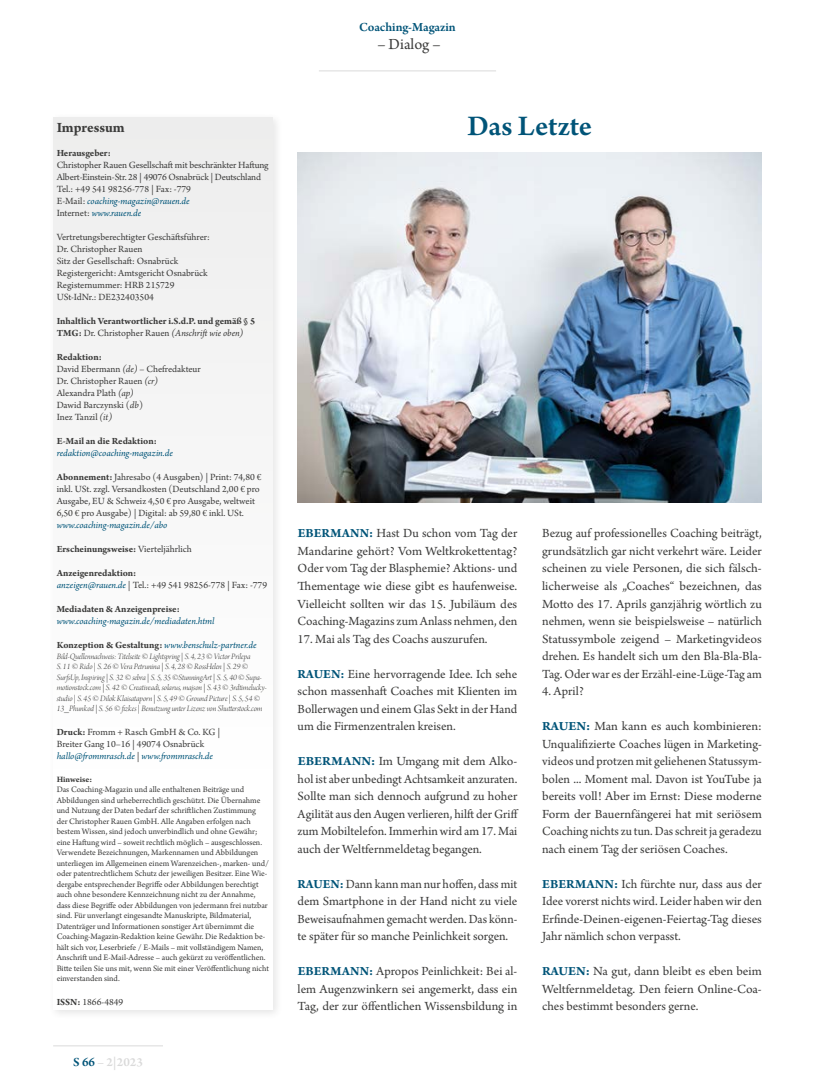
<style>
.page{position:relative;width:815px;height:1081px;background:#fff}
.page>*{position:absolute;margin:0;border:0;box-sizing:border-box;transform-origin:0 0}
.t1{font:600 30px "Arno Pro";color:#005478}
.t2{font:16.25px "Arno Pro";color:#3c3c3b}
.t3{font:700 15px "Arno Pro";letter-spacing:-.005em;color:#3c3c3b}
.t4{font:13.12px/17.5px "Arno Pro";color:#3c3c3b;text-align:justify}
.t5{font:600 13.12px "Arno Pro";letter-spacing:-.005em;color:#005478}
.t6{font:600 13.12px "Arno Pro";color:#dadada}
.t7{font:10px/12px "Arno Pro";letter-spacing:-.005em;color:#3c3c3b}
.t8{font:700 10px/12px "Arno Pro";letter-spacing:-.005em;color:#3c3c3b}
.t9{font:italic 10px "Arno Pro";letter-spacing:-.005em;color:#005478}
.t10{font:8.75px/10.5px "Arno Pro";color:#3c3c3b}
.t11{font:8.75px/10.5px "Arno Pro Light Italic Display";letter-spacing:-.01em;color:#3c3c3b}
.t12{font:700 8.75px "Arno Pro";letter-spacing:-.005em;color:#3c3c3b}
.s1{font-style:italic;color:#005478}
.s2{font-weight:400}
.s3{font-weight:400;font-style:italic}
.s4{font-weight:700}
.s5{font-style:italic}
.s6{font-weight:700;font-style:normal;color:#3c3c3b}
.s7{color:#005478}
.s8{font-weight:700;color:#005478}
</style>
<div class="page">
<div style="left:48px;top:112px;width:235px;height:908px;background:#000;opacity:.1"></div>
<div style="left:53px;top:117px;width:220px;height:893px;background:#f9f9f9"></div>
<img style="left:298px;top:152px;width:464px;height:350px">
<hr style="left:319px;top:71px;width:177px;height:1px;background:#dadada">
<hr style="left:53px;top:1045px;width:110px;height:1px;background:#dadada">
<p class="t3" style="left:57px;top:119px;width:70px">Impressum</p>
<p class="t8" style="left:57px;top:147px;width:56px">Herausgeber:</p>
<p class="t7" style="left:57px;top:159px;width:213px">Christopher Rauen Gesellschaft mit beschränkter Haftung Albert-Einstein-Str. 28 | 49076 Osnabrück | Deutschland Tel.: +49 541 98256-778 | Fax: -779<br>E-Mail: <span class="s1">coaching-magazin@rauen.de<br></span>Internet: <span class="s1">www.rauen.de</span></p>
<p class="t7" style="left:57px;top:231px;width:155px">Vertretungsberechtigter Geschäftsführer:<br>Dr. Christopher Rauen<br>Sitz der Gesellschaft: Osnabrück Registergericht: Amtsgericht Osnabrück Registernummer: HRB 215729<br>USt-IdNr.: DE232403504</p>
<p class="t8" style="left:57px;top:315px;width:200px">Inhaltlich Verantwortlicher i.S.d.P. und gemäß § 5<br>TMG: <span class="s2">Dr. Christopher Rauen</span> <span class="s3">(Anschrift wie oben)</span></p>
<p class="t7" style="left:57px;top:351px;width:146px"><span class="s4">Redaktion:<br></span>David Ebermann <span class="s5">(de)</span> – Chefredakteur<br>Dr. Christopher Rauen <span class="s5">(cr)<br></span>Alexandra Plath <span class="s5">(ap)<br></span>Dawid Barczynski (<span class="s5">db</span>)<br>Inez Tanzil <span class="s5">(it)</span></p>
<p class="t8" style="left:57px;top:435px;width:102px">E-Mail an die Redaktion:</p>
<p class="t9" style="left:57px;top:447px;width:118px">redaktion@coaching-magazin.de</p>
<p class="t7" style="left:57px;top:471px;width:206px"><span class="s4">Abonnement:</span> Jahresabo (4 Ausgaben) | Print: 74,80 € inkl. USt. zzgl. Versandkosten (Deutschland 2,00 € pro Ausgabe, EU &amp; Schweiz 4,50 € pro Ausgabe, weltweit 6,50 € pro Ausgabe) | Digital: ab 59,80 € inkl. USt.</p>
<p class="t9" style="left:57px;top:519px;width:112px">www.coaching-magazin.de/abo</p>
<p class="t8" style="left:57px;top:543px;width:137px">Erscheinungsweise: <span class="s2">Vierteljährlich</span></p>
<p class="t7" style="left:57px;top:567px;width:212px"><span class="s4">Anzeigenredaktion:<br></span><span class="s1">anzeigen@rauen.de</span> | Tel.: +49 541 98256-778 | Fax: -779</p>
<p class="t8" style="left:57px;top:603px;width:125px">Mediadaten &amp; Anzeigenpreise:</p>
<p class="t9" style="left:57px;top:615px;width:159px">www.coaching-magazin.de/mediadaten.html</p>
<p class="t9" style="left:57px;top:639px;width:201px"><span class="s6">Konzeption &amp; Gestaltung:</span> www.benschulz-partner.de</p>
<p class="t11" style="left:57px;top:651px;width:211px">Bild-Quellennachweis: Titelseite © Lightspring | S. 4, 23 © Victor Prilepa<br>S. 11 © Rido | S. 26 © Vera Petrunina | S. 4, 28 © RossHelen | S. 29 © SurfsUp, Inspiring | S. 32 © sebra | S. 5, 35 ©StunningArt | S. 5, 40 © Supa&shy;motionstock.com | S. 42 © Creativeadi, solarus, majson | S. 43 © 3rdtimelucky&shy;studio | S. 45 © Dilok Klaisataporn | S. 5, 49 © Ground Picture | S. 5, 54 © 13_Phunkod | S. 56 © fizkes | Benutzung unter Lizenz von Shutterstock.com</p>
<p class="t7" style="left:57px;top:726px;width:165px"><span class="s4">Druck:</span> Fromm + Rasch GmbH &amp; Co. KG |<br>Breiter Gang 10–16 | 49074 Osnabrück <span class="s1">hallo@frommrasch.de</span> | <span class="s1">www.frommrasch.de</span></p>
<p class="t12" style="left:57px;top:774px;width:37px">Hinweise:</p>
<p class="t10" style="left:57px;top:785px;width:214px">Das Coaching-Magazin und alle enthaltenen Beiträge und Abbildungen sind urheberrechtlich geschützt. Die Übernahme und Nutzung der Daten bedarf der schriftlichen Zustimmung<br>der Christopher Rauen GmbH. Alle Angaben erfolgen nach bestem Wissen, sind jedoch unverbindlich und ohne Gewähr; eine Haftung wird – soweit rechtlich möglich – ausgeschlossen.<br>Verwendete Bezeichnungen, Markennamen und Abbildungen unterliegen im Allgemeinen einem Warenzeichen-, marken- und/ oder patentrechtlichem Schutz der jeweiligen Besitzer. Eine Wie&shy;dergabe entsprechender Begriffe oder Abbildungen berechtigt auch ohne besondere Kennzeichnung nicht zu der Annahme, dass diese Begriffe oder Abbildungen von jedermann frei nutzbar sind. Für unverlangt eingesandte Manuskripte, Bildmaterial, Datenträger und Informationen sonstiger Art übernimmt die Coaching-Magazin-Redaktion keine Gewähr. Die Redaktion be&shy;hält sich vor, Leserbriefe / E-Mails – mit vollständigem Namen, Anschrift und E-Mail-Adresse – auch gekürzt zu veröffentlichen.<br>Bitte teilen Sie uns mit, wenn Sie mit einer Veröffentlichung nicht einverstanden sind.</p>
<p class="t7" style="left:57px;top:996px;width:68px"><span class="s4">ISSN:</span> 1866-4849</p>
<p class="t6" style="left:73px;top:1054px;width:71px"><span class="s7">S 66</span> – 2|2023</p>
<p class="t5" style="left:359px;top:20px;width:98px">Coaching-Magazin</p>
<p class="t2" style="left:377px;top:34px;width:65px">– Dialog –</p>
<h1 class="t1" style="left:467px;top:109px;width:126px">Das Letzte</h1>
<p class="t4" style="left:298px;top:525px;width:221px"><span class="s8">EBERMANN:</span> Hast Du schon vom Tag der Mandarine gehört? Vom Weltkrokettentag?<br>Oder vom Tag der Blasphemie? Aktions- und Thementage wie diese gibt es haufenweise.<br>Vielleicht sollten wir das 15. Jubiläum des Coaching-Magazins zum Anlass nehmen, den</p>
<p class="t4" style="left:298px;top:630px;width:191px">17. Mai als Tag des Coachs auszurufen.</p>
<p class="t4" style="left:298px;top:665px;width:221px"><span class="s8">RAUEN:</span> Eine hervorragende Idee. Ich sehe schon massenhaft Coaches mit Klienten im Bollerwagen und einem Glas Sekt in der Hand um die Firmenzentralen kreisen.</p>
<p class="t4" style="left:298px;top:753px;width:222px"><span class="s8">EBERMANN:</span> Im Umgang mit dem Alko&shy;hol ist aber unbedingt Achtsamkeit anzuraten.<br>Sollte man sich dennoch aufgrund zu hoher Agilität aus den Augen verlieren, hilft der Griff zum Mobiltelefon. Immerhin wird am 17. Mai auch der Weltfernmeldetag begangen.</p>
<p class="t4" style="left:298px;top:875px;width:221px"><span class="s8">RAUEN:</span> Dann kann man nur hoffen, dass mit dem Smartphone in der Hand nicht zu viele Beweisaufnahmen gemacht werden. Das könn&shy;te später für so manche Peinlichkeit sorgen.</p>
<p class="t4" style="left:298px;top:963px;width:221px"><span class="s8">EBERMANN:</span> Apropos Peinlichkeit: Bei al&shy;lem Augenzwinkern sei angemerkt, dass ein Tag, der zur öffentlichen Wissensbildung in</p>
<p class="t4" style="left:542px;top:525px;width:221px">Bezug auf professionelles Coaching beiträgt, grundsätzlich gar nicht verkehrt wäre. Leider scheinen zu viele Personen, die sich fälsch&shy;licherweise als „Coaches“ bezeichnen, das Motto des 17. Aprils ganzjährig wörtlich zu nehmen, wenn sie beispielsweise – natürlich Statussymbole zeigend – Marketingvideos drehen. Es handelt sich um den Bla-Bla-Bla-Tag. Oder war es der Erzähl-eine-Lüge-Tag am</p>
<p class="t4" style="left:542px;top:683px;width:43px">4. April?</p>
<p class="t4" style="left:542px;top:718px;width:221px"><span class="s8">RAUEN:</span> Man kann es auch kombinieren:<br>Unqualifizierte Coaches lügen in Marketing&shy;videos und protzen mit geliehenen Statussym&shy;bolen ... Moment mal. Davon ist YouTube ja bereits voll! Aber im Ernst: Diese moderne Form der Bauernfängerei hat mit seriösem Coaching nichts zu tun. Das schreit ja geradezu nach einem Tag der seriösen Coaches.</p>
<p class="t4" style="left:542px;top:875px;width:221px"><span class="s8">EBERMANN:</span> Ich fürchte nur, dass aus der Idee vorerst nichts wird. Leider haben wir den Erfinde-Deinen-eigenen-Feiertag-Tag dieses Jahr nämlich schon verpasst.</p>
<p class="t4" style="left:542px;top:963px;width:221px"><span class="s8">RAUEN:</span> Na gut, dann bleibt es eben beim Weltfernmeldetag. Den feiern Online-Coa&shy;ches bestimmt besonders gerne.</p>
</div>
